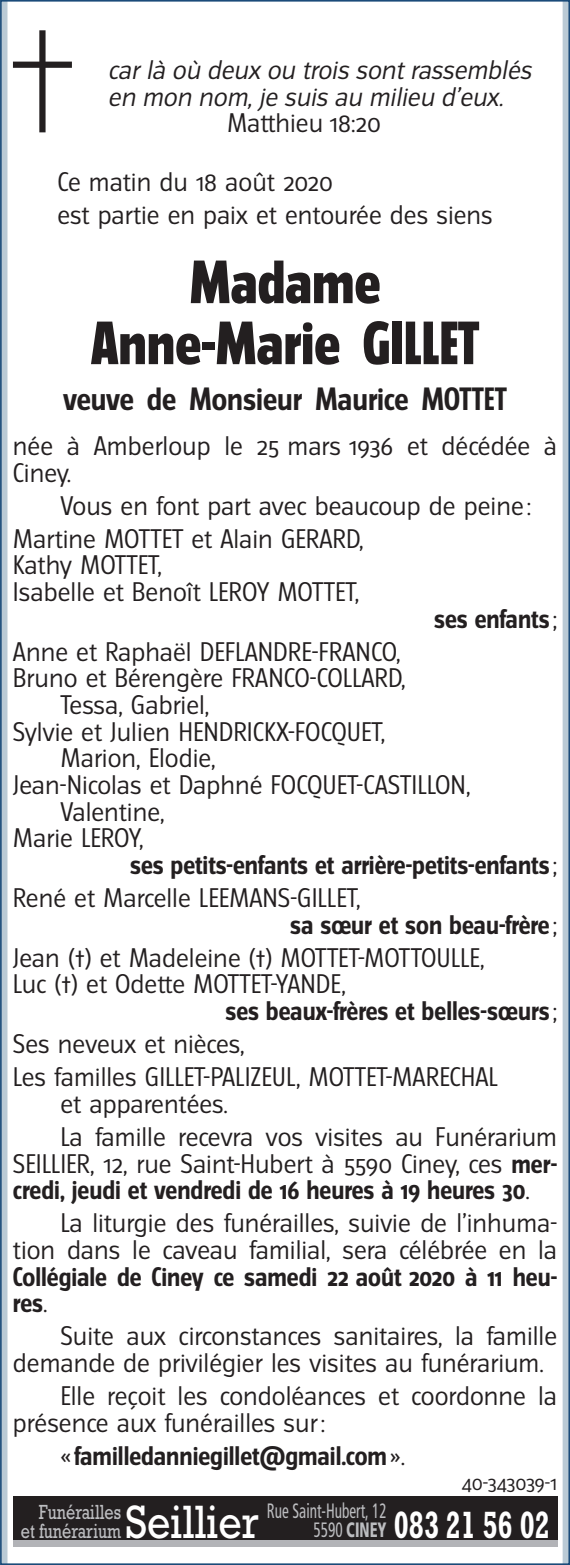
<style>
.page{position:relative;width:570px;height:1565px;background:#fff}
.page>*{position:absolute;margin:0;border:0;box-sizing:border-box;transform-origin:0 0}
.t1{font:800 54.6px/60.9px "Turmino";color:#231f20;text-align:center}
.t2{font:47.4px "Rockwell";color:#fff;scale:.86 1}
.t3{font:700 38.7px "Rockwell";color:#fff;scale:.71 1}
.t4{font:700 28.8px "Turmino";color:#231f20}
.t5{font:24px/26.7px "Turmino";color:#231f20}
.t6{font:700 24px/26.7px "Turmino";color:#231f20}
.t7{font:italic 24px/26.7px "Turmino";color:#231f20}
.t8{font:condensed 20.7px/19.2px "Frutiger LT Std";color:#bcbdc0;text-align:right;scale:.73 1}
.t9{font:20.7px/19.2px "Rockwell";color:#bcbdc0;text-align:right;scale:.78 1}
.t10{font:19.2px "Turmino";letter-spacing:-.015em;color:#231f20}
.s1{font-weight:400}
.s2{font-weight:700}
.s3{font-weight:900}
</style>
<div class="page">
<svg style="left:0;top:0;width:8px;height:1565px;background:#9db3c4"></svg>
<div style="left:562px;top:0;width:8px;height:1565px;background:#bacad5"></div>
<svg style="left:13px;top:30px;width:59px;height:102px"></svg>
<div style="left:13px;top:1496px;width:544px;height:51px;background:#231f20"></div>
<div style="left:13px;top:1540px;width:544px;height:7px;background:#b2b3b7"></div>
<p class="t7" style="left:108px;top:57px;width:430px">car là où deux ou trois sont rassemblés en mon nom, je suis au milieu d’eux.</p>
<p class="t5" style="left:227px;top:110px;width:155px">Matthieu 18:20</p>
<p class="t5" style="left:57px;top:165px;width:437px;line-height:33px">Ce matin du 18 août 2020<br>est partie en paix et entourée des siens</p>
<h1 class="t1" style="left:91px;top:252px;width:389px">Madame<br>Anne‑Marie GILLET</h1>
<p class="t4" style="left:63px;top:381px;width:445px">veuve de Monsieur Maurice MOTTET</p>
<p class="t5" style="left:13px;top:432px;width:545px">née à Amberloup le 25 mars 1936 et décédée à<br>Ciney.</p>
<p class="t5" style="left:13px;top:489px;width:520px;line-height:33px;text-indent:47px">Vous en font part avec beaucoup de peine:<br>Martine MOTTET et Alain GERARD,</p>
<p class="t5" style="left:13px;top:552px;width:348px">Kathy MOTTET,<br>Isabelle et Benoît LEROY MOTTET,</p>
<p class="t6" style="left:434px;top:605px;width:124px">ses enfants <span class="s1">;</span></p>
<p class="t5" style="left:13px;top:638px;width:389px">Anne et Raphaël DEFLANDRE-FRANCO,</p>
<p class="t5" style="left:13px;top:665px;width:394px">Bruno et Bérengère FRANCO-COLLARD,</p>
<p class="t5" style="left:60px;top:692px;width:150px">Tessa, Gabriel,</p>
<p class="t5" style="left:13px;top:718px;width:374px">Sylvie et Julien HENDRICKX-FOCQUET,</p>
<p class="t5" style="left:60px;top:745px;width:157px">Marion, Elodie,</p>
<p class="t5" style="left:13px;top:771px;width:459px">Jean-Nicolas et Daphné FOCQUET-CASTILLON,</p>
<p class="t5" style="left:60px;top:798px;width:105px">Valentine,</p>
<p class="t5" style="left:13px;top:825px;width:132px">Marie LEROY,</p>
<p class="t6" style="left:130px;top:851px;width:428px">ses petits-enfants et arrière-petits-enfants <span class="s1">;</span></p>
<p class="t5" style="left:290px;top:884px;width:268px;text-indent:-277px">René et Marcelle LEEMANS-GILLET,<br><span class="s2">sa sœur et son beau-frère</span> ;</p>
<p class="t5" style="left:13px;top:944px;width:473px">Jean (†) et Madeleine (†) MOTTET-MOTTOULLE,</p>
<p class="t5" style="left:13px;top:971px;width:334px">Luc (†) et Odette MOTTET-YANDE,</p>
<p class="t6" style="left:225px;top:997px;width:333px">ses beaux-frères et belles-sœurs <span class="s1">;</span></p>
<p class="t5" style="left:13px;top:1027px;width:486px;line-height:33px">Ses neveux et nièces,<br>Les familles GILLET-PALIZEUL, MOTTET-MARECHAL</p>
<p class="t5" style="left:60px;top:1087px;width:498px;line-height:33px">et apparentées.<br>La famille recevra vos visites au Funérarium</p>
<p class="t6" style="left:13px;top:1150px;width:545px"><span class="s1">SEILLIER, 12, rue Saint-Hubert à 5590 Ciney, ces</span> mer&shy;credi, jeudi et vendredi de 16 heures à 19 heures 30<span class="s1">.</span></p>
<p class="t5" style="left:13px;top:1210px;width:545px;text-align:right">La liturgie des funérailles, suivie de l’inhuma&shy;tion dans le caveau familial, sera célébrée en la</p>
<p class="t6" style="left:13px;top:1263px;width:546px">Collégiale de Ciney ce samedi 22 août 2020 à 11 heu&shy;res<span class="s1">.</span></p>
<p class="t5" style="left:13px;top:1323px;width:545px;text-indent:47px">Suite aux circonstances sanitaires, la famille demande de privilégier les visites au funérarium.</p>
<p class="t5" style="left:13px;top:1382px;width:545px;text-indent:47px">Elle reçoit les condoléances et coordonne la présence aux funérailles sur:</p>
<p class="t6" style="left:61px;top:1442px;width:346px"><span class="s1">«</span> familledanniegillet@gmail.com<span class="s1">».</span></p>
<p class="t10" style="left:462px;top:1471px;width:97px">40‑343039‑1</p>
<p class="t9" style="left:21px;top:1502px;width:130px">Funérailles et funérarium</p>
<h2 class="t2" style="left:125px;top:1494px;width:157px">Seillier</h2>
<h3 class="t3" style="left:394px;top:1502px;width:221px">083 21 56 02</h3>
<p class="t8" style="left:267px;top:1501px;width:166px">Rue Saint-Hubert, 12<br>5590 <span class="s3">CINEY</span></p>
</div>
